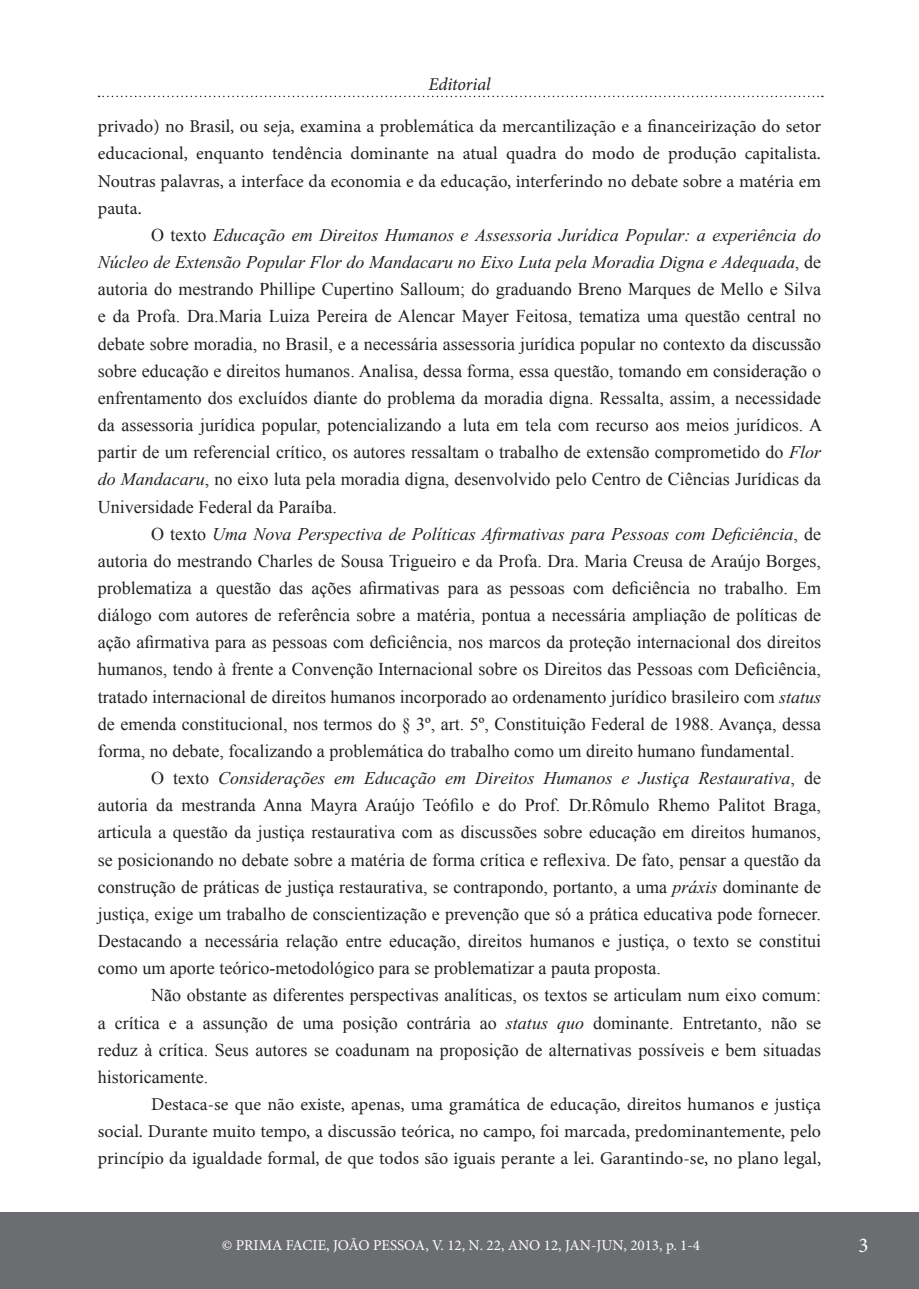
<style>
.page{position:relative;width:919px;height:1289px;background:#fff}
.page>*{position:absolute;margin:0;border:0;box-sizing:border-box;transform-origin:0 0}
.t1{font:21px "Minion Pro";color:#fff}
.prima_corpo{font:18px/27.2px "Times New Roman";color:#231f20;text-align:justify}
.prima_corpo-2{font:18px/27.2px "Minion Pro";color:#231f20;text-align:justify}
.t2{font:italic 18px "Minion Pro";letter-spacing:-.01em;color:#231f20}
.t3{font:15px "Minion Pro";color:#fff}
.s1{font-style:italic}
</style>
<div class="page">
<div style="left:13px;top:1212px;width:905px;height:76px;background:#6c6d70"></div>
<div style="left:0;top:1212px;width:13px;height:76px;background:#6c6d70"></div>
<svg style="left:99px;top:96px;width:723px;height:1px"></svg>
<p class="t2" style="left:428px;top:72px;width:63px">Editorial</p>
<p class="prima_corpo-2" style="left:98px;top:113px;width:724px">privado) no Brasil, ou seja, examina a problemática da mercantilização e a financeirização do setor educacional, enquanto tendência dominante na atual quadra do modo de produção capitalista.<br>Noutras palavras, a interface da economia e da educação, interferindo no debate sobre a matéria em pauta.</p>
<p class="prima_corpo" style="left:98px;top:221px;width:725px;text-indent:53px">O texto <span class="s1">Educação em Direitos Humanos e Assessoria Jurídica Popular: a experiência do Núcleo de Extensão Popular Flor do Mandacaru no Eixo Luta pela Moradia Digna e Adequada</span>, de autoria do mestrando Phillipe Cupertino Salloum; do graduando Breno Marques de Mello e Silva e da Profa. Dra.Maria Luiza Pereira de Alencar Mayer Feitosa, tematiza uma questão central no debate sobre moradia, no Brasil, e a necessária assessoria jurídica popular no contexto da discussão sobre educação e direitos humanos. Analisa, dessa forma, essa questão, tomando em consideração o enfrentamento dos excluídos diante do problema da moradia digna. Ressalta, assim, a necessidade da assessoria jurídica popular, potencializando a luta em tela com recurso aos meios jurídicos. A partir de um referencial crítico, os autores ressaltam o trabalho de extensão comprometido do <span class="s1">Flor do Mandacaru</span>, no eixo luta pela moradia digna, desenvolvido pelo Centro de Ciências Jurídicas da Universidade Federal da Paraíba.</p>
<p class="prima_corpo" style="left:98px;top:520px;width:724px;text-indent:53px">O texto <span class="s1">Uma Nova Perspectiva de Políticas Afirmativas para Pessoas com Deficiência</span>, de autoria do mestrando Charles de Sousa Trigueiro e da Profa. Dra. Maria Creusa de Araújo Borges, problematiza a questão das açõ es afirmativas para as pessoas com deficiência no trabalho. Em diálogo com autores de referência sobre a matéria, pontua a necessária ampliação de políticas de ação afirmativa para as pessoas com deficiência, nos marcos da proteção internacional dos direitos humanos, tendo à frente a Convenção Internacional sobre os Direitos das Pessoas com Deficiência, tratado internacional de direitos humanos incorporado ao ordenamento jurídico brasileiro com <span class="s1">status </span>de emenda constitucional, nos termos do § 3º, art. 5º, Constituição Federal de 1988. Avança, dessa forma, no debate, focalizando a problemática do trabalho como um direito humano fundamental.</p>
<p class="prima_corpo" style="left:98px;top:764px;width:724px;text-indent:53px">O texto <span class="s1">Considerações em Educação em Direitos Humanos e Justiça Restaurativa</span>, de autoria da mestranda Anna Mayra Araújo Teófilo e do Prof. Dr.Rômulo Rhemo Palitot Braga, articula a questão da justiça restaurativa com as discussões sobre educação em direitos humanos, se posicionando no debate sobre a matéria de forma crítica e reflexiva. De fato, pensar a questão da construção de práticas de justiça restaurativa, se contrapondo, portanto, a uma <span class="s1">práxis</span> dominante de justiça, exige um trabalho de conscientização e prevenção que só a prática educativa pode fornecer.<br>Destacando a necessária relação entre educação, direitos humanos e justiça, o texto se constitui como um aporte teórico-metodológico para se problematizar a pauta proposta.</p>
<p class="prima_corpo" style="left:98px;top:981px;width:724px;text-indent:53px">Não obstante as diferentes perspectivas analíticas, os textos se articulam num eixo comum: a crítica e a assunção de uma posição contrária ao <span class="s1">status quo</span> dominante. Entretanto, não se reduz à crítica. Seus autores se coadunam na proposição de alternativas possíveis e bem situadas historicamente.</p>
<p class="prima_corpo-2" style="left:98px;top:1090px;width:724px;text-indent:53px">Destaca-se que não existe, apenas, uma gramática de educação, direitos humanos e justiça social. Durante muito tempo, a discussão teórica, no campo, foi marcada, predominantemente, pelo princípio da igualdade formal, de que todos são iguais perante a lei. Garantindo-se, no plano legal,</p>
<p class="t3" style="left:222px;top:1234px;width:479px">© PRIMA FACIE, JOÃO PESSOA, V. 12, N. 22, ANO 12, JAN-JUN, 2013, p. 1-4</p>
<p class="t1" style="left:858px;top:1231px;width:12px">3</p>
</div>
